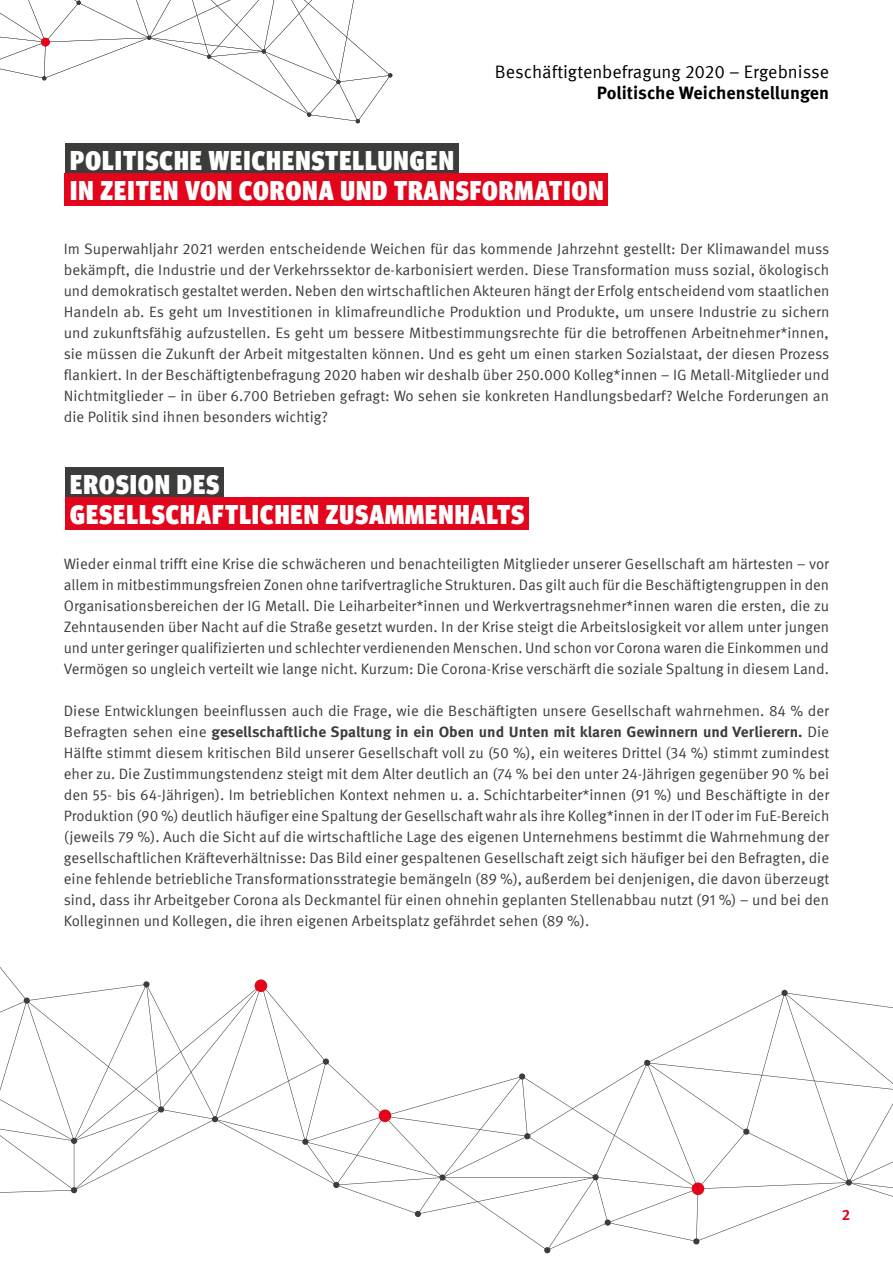
<style>
.page{position:relative;width:893px;height:1263px;background:#fff}
.page>*{position:absolute;margin:0;border:0;box-sizing:border-box;transform-origin:0 0}
.t1{font:900 condensed 27px/30px "Meta Head IGM";letter-spacing:.04em;color:#fff}
.t2{font:18px "Meta IGM";color:#000}
.t3{font:700 18px "Meta IGM";color:#000}
.t4{font:15px/21px "Meta IGM";color:#3c3c3b;text-align:justify}
.t5{font:700 15px "Meta IGM";color:#e3051b}
.s1{font-weight:700}
</style>
<div class="page">
<svg style="left:0;top:0;width:392px;height:123px"></svg>
<div style="left:65px;top:144px;width:393px;height:32px;background:#3c3c3b"></div>
<div style="left:65px;top:174px;width:543px;height:32px;background:#e3051b"></div>
<div style="left:65px;top:467px;width:159px;height:32px;background:#3c3c3b"></div>
<div style="left:65px;top:497px;width:464px;height:32px;background:#e3051b"></div>
<svg style="left:0;top:967px;width:893px;height:286px"></svg>
<div style="left:379px;top:1109px;width:12px;height:13px;background:#e3051b;border-radius:50%"></div>
<div style="left:255px;top:979px;width:12px;height:13px;background:#e3051b;border-radius:50%"></div>
<p class="t2" style="left:495px;top:58px;width:336px">Beschäftigtenbefragung 2020 – Ergebnisse</p>
<p class="t3" style="left:597px;top:78px;width:234px">Politische Weichenstellungen</p>
<h1 class="t1" style="left:70px;top:144px;width:535px">POLITISCHE WEICHENSTELLUNGEN<br>IN ZEITEN VON CORONA UND TRANSFORMATION</h1>
<p class="t4" style="left:64px;top:237px;width:767px">Im Superwahljahr 2021 werden entscheidende Weichen für das kommende Jahrzehnt gestellt: Der Klimawandel muss bekämpft, die Industrie und der Verkehrssektor de-karbonisiert werden. Diese Transformation muss sozial, ökologisch und demokratisch gestaltet werden. Neben den wirtschaftlichen Akteuren hängt der Erfolg entscheidend vom staatlichen Handeln ab. Es geht um Investitionen in klimafreundliche Produktion und Produkte, um unsere Industrie zu sichern und zukunftsfähig aufzustellen. Es geht um bessere Mitbestimmungsrechte für die betroffenen Arbeitnehmer*innen, sie müssen die Zukunft der Arbeit mitgestalten können. Und es geht um einen starken Sozialstaat, der diesen Prozess flankiert. In der Beschäftigtenbefragung 2020 haben wir deshalb über 250.000 Kolleg*innen – IG Metall-Mitglieder und Nichtmitglieder – in über 6.700 Betrieben gefragt: Wo sehen sie konkreten Handlungsbedarf? Welche Forderungen an die Politik sind ihnen besonders wichtig?</p>
<h1 class="t1" style="left:70px;top:468px;width:455px">EROSION DES<br>GESELLSCHAFTLICHEN ZUSAMMENHALTS</h1>
<p class="t4" style="left:64px;top:552px;width:767px">Wieder einmal trifft eine Krise die schwächeren und benachteiligten Mitglieder unserer Gesellschaft am härtesten – vor allem in mitbestimmungsfreien Zonen ohne tarifvertragliche Strukturen. Das gilt auch für die Beschäftigtengruppen in den Organisationsbereichen der IG Metall. Die Leiharbeiter*innen und Werkvertragsnehmer*innen waren die ersten, die zu Zehntausenden über Nacht auf die Straße gesetzt wurden. In der Krise steigt die Arbeitslosigkeit vor allem unter jungen und unter geringer qualifizierten und schlechter verdienenden Menschen. Und schon vor Corona waren die Einkommen und Vermögen so ungleich verteilt wie lange nicht. Kurzum: Die Corona-Krise verschärft die soziale Spaltung in diesem Land.</p>
<p class="t4" style="left:64px;top:699px;width:767px">Diese Entwicklungen beeinflussen auch die Frage, wie die Beschäftigten unsere Gesellschaft wahrnehmen. 84 % der Befragten sehen eine <span class="s1">gesellschaftliche Spaltung in ein Oben und Unten mit klaren Gewinnern und Verlierern.</span> Die Hälfte stimmt diesem kritischen Bild unserer Gesellschaft voll zu (50 %), ein weiteres Drittel (34 %) stimmt zumindest eher zu. Die Zustimmungstendenz steigt mit dem Alter deutlich an (74 % bei den unter 24-Jährigen gegenüber 90 % bei den 55- bis 64-Jährigen). Im betrieblichen Kontext nehmen u. a. Schichtarbeiter*innen (91 %) und Beschäftigte in der Produktion (90 %) deutlich häufiger eine Spaltung der Gesellschaft wahr als ihre Kolleg*innen in der IT oder im FuE-Bereich (jeweils 79 %). Auch die Sicht auf die wirtschaftliche Lage des eigenen Unternehmens bestimmt die Wahrnehmung der gesellschaftlichen Kräfteverhältnisse: Das Bild einer gespaltenen Gesellschaft zeigt sich häufiger bei den Befragten, die eine fehlende betriebliche Transformationsstrategie bemängeln (89 %), außerdem bei denjenigen, die davon überzeugt sind, dass ihr Arbeitgeber Corona als Deckmantel für einen ohnehin geplanten Stellenabbau nutzt (91 %) – und bei den Kolleginnen und Kollegen, die ihren eigenen Arbeitsplatz gefährdet sehen (89 %).</p>
<p class="t5" style="left:842px;top:1203px;width:10px">2</p>
</div>
